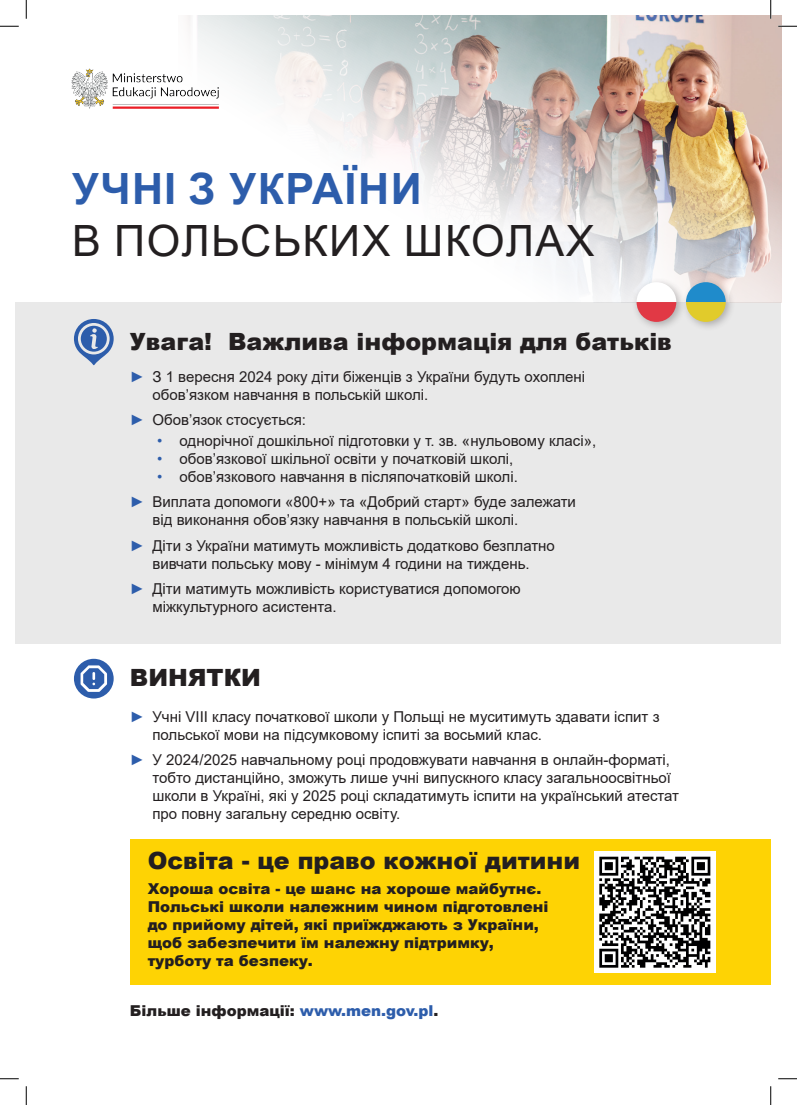
<style>
.page{position:relative;width:797px;height:1105px;background:#fff}
.page>*{position:absolute;margin:0;border:0;box-sizing:border-box;transform-origin:0 0}
.t1{font:43.12px "Arial";letter-spacing:.035em;color:#231f20}
.t2{font:700 43.12px "Arial";letter-spacing:.035em;color:#2d5dab}
.t3{font:900 23.75px "Arial";color:#231f20}
.t4{font:15px/18px "Arial";color:#231f20}
.t5{font:900 15px/18px "Arial";color:#231f20}
.s1{color:#2d5dab}
</style>
<div class="page">
<div style="left:130px;top:839px;width:640px;height:146px;background:#fed304"></div>
<div style="left:594px;top:851px;width:121px;height:122px;background:#fff"></div>
<svg style="left:599px;top:856px;width:112px;height:112px"></svg>
<div style="left:16px;top:302px;width:765px;height:341px;background:#e9e9e9"></div>
<img style="left:187px;top:16px;width:594px;height:286px">
<div style="left:35px;top:127px;width:595px;height:167px;background:#fff;opacity:.55"></div>
<div style="left:631px;top:277px;width:55px;height:55px;background:#231f20;opacity:.3"></div>
<svg style="left:636px;top:282px;width:40px;height:40px"></svg>
<div style="left:681px;top:277px;width:54px;height:55px;background:#231f20;opacity:.3"></div>
<svg style="left:686px;top:282px;width:39px;height:40px"></svg>
<img style="left:71px;top:60px;width:156px;height:58px">
<svg style="left:74px;top:319px;width:40px;height:46px"></svg>
<svg style="left:74px;top:659px;width:40px;height:39px"></svg>
<svg style="left:0;top:25px;width:19px;height:2px"></svg>
<svg style="left:778px;top:25px;width:19px;height:2px"></svg>
<svg style="left:0;top:1078px;width:19px;height:1px"></svg>
<svg style="left:778px;top:1078px;width:19px;height:1px"></svg>
<svg style="left:25px;top:0;width:2px;height:19px"></svg>
<svg style="left:25px;top:1086px;width:2px;height:19px"></svg>
<svg style="left:770px;top:0;width:1px;height:19px"></svg>
<svg style="left:770px;top:1086px;width:1px;height:19px"></svg>
<h1 class="t2" style="left:72px;top:158px;width:351px">УЧНІ З УКРАЇНИ</h1>
<h1 class="t1" style="left:72px;top:211px;width:524px">В ПОЛЬСЬКИХ ШКОЛАХ</h1>
<h2 class="t3" style="left:130px;top:324px;width:543px">Увага! Важлива інформація для батьків</h2>
<p class="t4" style="left:152px;top:367px;width:434px;text-indent:-22px"><span class="s1">►</span> З 1 вересня 2024 року діти біженців з України будуть охоплені обов’язком навчання в польській школі.</p>
<p class="t4" style="left:130px;top:410px;width:177px"><span class="s1">►</span> Обов’язок стосується:</p>
<p class="t4" style="left:157px;top:432px;width:440px"><span class="s1">•</span> однорічної дошкільної підготовки у т. зв. «нульовому класі»,</p>
<p class="t4" style="left:157px;top:450px;width:358px"><span class="s1">•</span> обов’язкової шкільної освіти у початковій школі,</p>
<p class="t4" style="left:130px;top:464px;width:447px;line-height:25.1px;text-indent:27px"><span class="s1">•</span> обов’язкового навчання в післяпочатковій школі.<br><span class="s1">►</span> Виплата допомоги «800+» та «Добрий старт» буде залежати</p>
<p class="t4" style="left:130px;top:507px;width:426px;line-height:25.1px;text-indent:22px">від виконання обов’язку навчання в польській школі.<br><span class="s1">►</span> Діти з України матимуть можливість додатково безплатно</p>
<p class="t4" style="left:130px;top:551px;width:401px;line-height:25.1px;text-indent:22px">вивчати польську мову - мінімум 4 години на тиждень. <span class="s1">►</span> Діти матимуть можливість користуватися допомогою</p>
<p class="t4" style="left:152px;top:597px;width:186px">міжкультурного асистента.</p>
<h2 class="t3" style="left:130px;top:660px;width:132px">ВИНЯТКИ</h2>
<p class="t4" style="left:152px;top:707px;width:508px;text-indent:-22px"><span class="s1">►</span> Учні VIII класу початкової школи у Польщі не муситимуть здавати іспит з польської мови на підсумковому іспиті за восьмий клас.</p>
<p class="t4" style="left:152px;top:751px;width:528px;text-indent:-22px"><span class="s1">►</span> У 2024/2025 навчальному році продовжувати навчання в онлайн-форматі, тобто дистанційно, зможуть лише учні випускного класу загальноосвітньої школи в Україні, які у 2025 році складатимуть іспити на український атестат про повну загальну середню освіту.</p>
<h2 class="t3" style="left:148px;top:843px;width:434px">Освіта - це право кожної дитини</h2>
<p class="t5" style="left:148px;top:879px;width:402px">Хороша освіта - це шанс на хороше майбутнє.<br>Польські школи належним чином підготовлені до прийому дітей, які приїжджають з України, щоб забезпечити їм належну підтримку, турботу та безпеку.</p>
<p class="t5" style="left:130px;top:1001px;width:310px">Більше інформації: <span class="s1">www.men.gov.pl</span>.</p>
</div>
